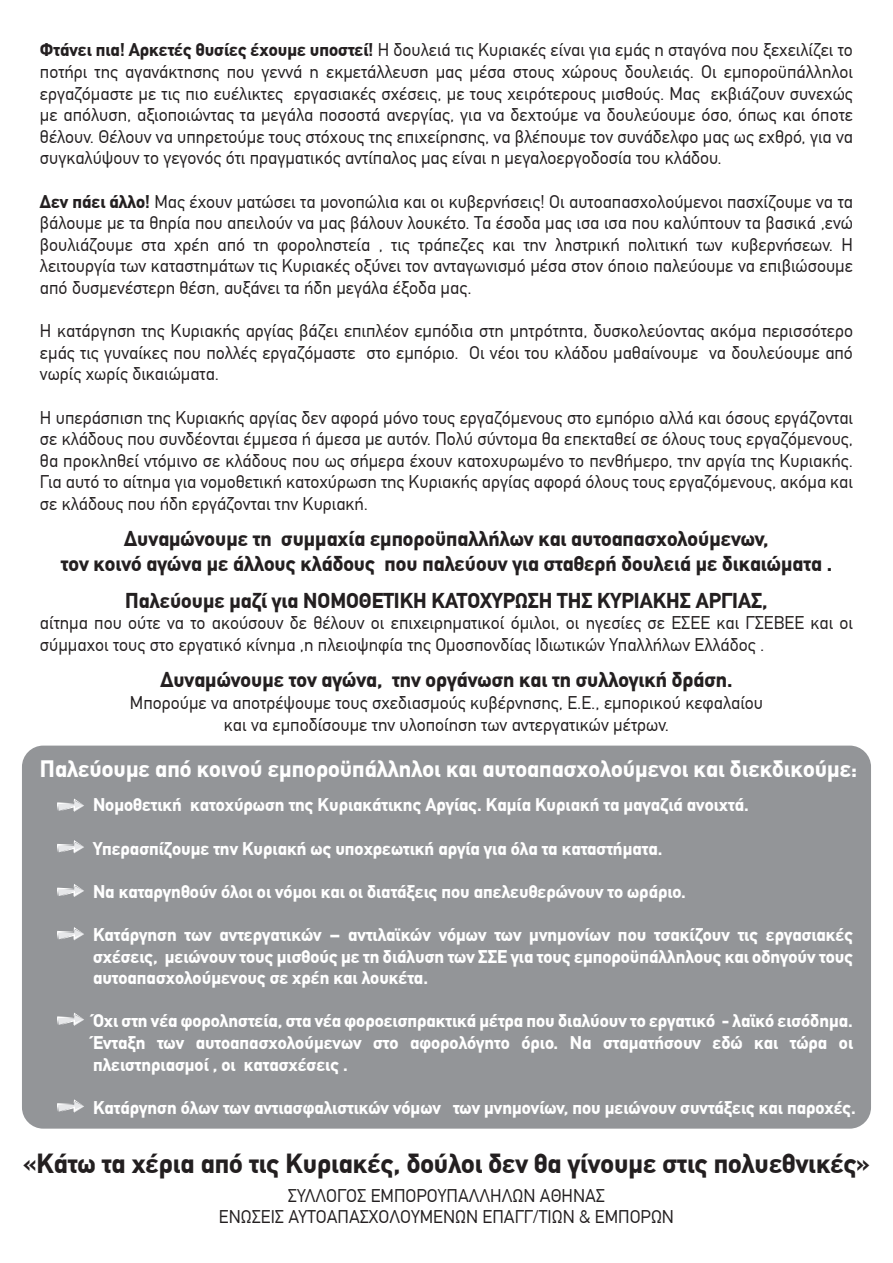
<style>
.page{position:relative;width:893px;height:1263px;background:#fff}
.page>*{position:absolute;margin:0;border:0;box-sizing:border-box;transform-origin:0 0}
.t1{font:700 27px "CF Din";color:#231f20}
.t2{font:700 23.25px "CF Din";color:#fff}
.t3{font:700 21px/25.2px "CF Din";color:#231f20;text-align:center}
.t4{font:18px/21.6px "CF Din";color:#231f20;text-align:justify}
.t5{font:700 18px/21.6px "CF Din";color:#fff;text-align:justify}
.s1{font-weight:700}
</style>
<div class="page">
<div style="left:22px;top:746px;width:849px;height:383px;background:#939598;border-radius:21px"></div>
<svg style="left:57px;top:798px;width:27px;height:14px"></svg>
<svg style="left:57px;top:840px;width:27px;height:13px"></svg>
<svg style="left:57px;top:884px;width:27px;height:13px"></svg>
<svg style="left:57px;top:927px;width:27px;height:13px"></svg>
<svg style="left:57px;top:1012px;width:27px;height:14px"></svg>
<svg style="left:57px;top:1099px;width:27px;height:14px"></svg>
<p class="t4" style="left:40px;top:39px;width:815px"><span class="s1">Φτάνει πια! Αρκετές θυσίες έχουµε υποστεί!</span> Η δουλειά τις Κυριακές είναι για εµάς η σταγόνα που ξεχειλίζει το ποτήρι της αγανάκτησης που γεννά η εκµετάλλευση µας µέσα στους χώρους δουλειάς. Οι εµποροϋπάλληλοι εργαζόµαστε µε τις πιο ευέλικτες εργασιακές σχέσεις, µε τους χειρότερους µισθούς. Μας εκβιάζουν συνεχώς µε απόλυση, αξιοποιώντας τα µεγάλα ποσοστά ανεργίας, για να δεχτούµε να δουλεύουµε όσο, όπως και όποτε θέλουν. Θέλουν να υπηρετούµε τους στόχους της επιχείρησης, να βλέπουµε τον συνάδελφο µας ως εχθρό, για να συγκαλύψουν το γεγονός ότι πραγµατικός αντίπαλος µας είναι η µεγαλοεργοδοσία του κλάδου.</p>
<p class="t4" style="left:40px;top:191px;width:815px"><span class="s1">Δεν πάει άλλο!</span> Μας έχουν µατώσει τα µονοπώλια και οι κυβερνήσεις! Οι αυτοαπασχολούµενοι πασχίζουµε να τα βάλουµε µε τα θηρία που απειλούν να µας βάλουν λουκέτο. Τα έσοδα µας ισα ισα που καλύπτουν τα βασικά ,ενώ βουλιάζουµε στα χρέη από τη φοροληστεία , τις τράπεζες και την ληστρική πολιτική των κυβερνήσεων. Η λειτουργία των καταστηµάτων τις Κυριακές οξύνει τον ανταγωνισµό µέσα στον όποιο παλεύουµε να επιβιώσουµε από δυσµενέστερη θέση, αυξάνει τα ήδη µεγάλα έξοδα µας.</p>
<p class="t4" style="left:40px;top:320px;width:815px">Η κατάργηση της Κυριακής αργίας βάζει επιπλέον εµπόδια στη µητρότητα, δυσκολεύοντας ακόµα περισσότερο εµάς τις γυναίκες που πολλές εργαζόµαστε στο εµπόριο. Οι νέοι του κλάδου µαθαίνουµε να δουλεύουµε από νωρίς χωρίς δικαιώµατα.</p>
<p class="t4" style="left:40px;top:407px;width:815px">Η υπεράσπιση της Κυριακής αργίας δεν αφορά µόνο τους εργαζόµενους στο εµπόριο αλλά και όσους εργάζονται σε κλάδους που συνδέονται έµµεσα ή άµεσα µε αυτόν. Πολύ σύντοµα θα επεκταθεί σε όλους τους εργαζόµενους, θα προκληθεί ντόµινο σε κλάδους που ως σήµερα έχουν κατοχυρωµένο το πενθήµερο, την αργία της Κυριακής.<br>Για αυτό το αίτηµα για νοµοθετική κατοχύρωση της Κυριακής αργίας αφορά όλους τους εργαζόµενους, ακόµα και σε κλάδους που ήδη εργάζονται την Κυριακή.</p>
<p class="t3" style="left:61px;top:527px;width:773px">Δυναµώνουµε τη συµµαχία εµποροϋπαλλήλων και αυτοαπασχολούµενων,<br>τον κοινό αγώνα µε άλλους κλάδους που παλεύουν για σταθερή δουλειά µε δικαιώµατα .</p>
<p class="t3" style="left:125px;top:588px;width:644px">Παλεύουµε µαζί για ΝΟΜΟΘΕΤΙΚΗ ΚΑΤΟΧΥΡΩΣΗ ΤΗΣ ΚΥΡΙΑΚΗΣ ΑΡΓΙΑΣ,</p>
<p class="t4" style="left:40px;top:612px;width:815px">αίτηµα που ούτε να το ακούσουν δε θέλουν οι επιχειρηµατικοί όµιλοι, οι ηγεσίες σε ΕΣΕΕ και ΓΣΕΒΕΕ και οι σύµµαχοι τους στο εργατικό κίνηµα ,η πλειοψηφία της Οµοσπονδίας Ιδιωτικών Υπαλλήλων Ελλάδος .</p>
<p class="t3" style="left:160px;top:668px;width:574px">Δυναµώνουµε τον αγώνα, την οργάνωση και τη συλλογική δράση.</p>
<p class="t4" style="left:130px;top:692px;width:635px;text-align:center">Μπορούµε να αποτρέψουµε τους σχεδιασµούς κυβέρνησης, Ε.Ε., εµπορικού κεφαλαίου και να εµποδίσουµε την υλοποίηση των αντεργατικών µέτρων.</p>
<p class="t2" style="left:40px;top:756px;width:819px">Παλεύουµε από κοινού εµποροϋπάλληλοι και αυτοαπασχολούµενοι και διεκδικούµε:</p>
<p class="t5" style="left:93px;top:795px;width:657px">Νοµοθετική κατοχύρωση της Κυριακάτικης Αργίας. Καµία Κυριακή τα µαγαζιά ανοιχτά.</p>
<p class="t5" style="left:93px;top:838px;width:571px">Υπερασπίζουµε την Κυριακή ως υποχρεωτική αργία για όλα τα καταστήµατα.</p>
<p class="t5" style="left:93px;top:881px;width:594px">Να καταργηθούν όλοι οι νόµοι και οι διατάξεις που απελευθερώνουν το ωράριο.</p>
<p class="t5" style="left:93px;top:924px;width:761px">Κατάργηση των αντεργατικών – αντιλαϊκών νόµων των µνηµονίων που τσακίζουν τις εργασιακές σχέσεις, µειώνουν τους µισθούς µε τη διάλυση των ΣΣΕ για τους εµποροϋπάλληλους και οδηγούν τους αυτοαπασχολούµενους σε χρέη και λουκέτα.</p>
<p class="t5" style="left:93px;top:1011px;width:762px">Όχι στη νέα φοροληστεία, στα νέα φοροεισπρακτικά µέτρα που διαλύουν το εργατικό - λαϊκό εισόδηµα.<br>Ένταξη των αυτοαπασχολούµενων στο αφορολόγητο όριο. Να σταµατήσουν εδώ και τώρα οι πλειστηριασµοί , οι κατασχέσεις .</p>
<p class="t5" style="left:93px;top:1097px;width:764px">Κατάργηση όλων των αντιασφαλιστικών νόµων των µνηµονίων, που µειώνουν συντάξεις και παροχές.</p>
<h1 class="t1" style="left:22px;top:1148px;width:849px">«Κάτω τα χέρια από τις Κυριακές, δούλοι δεν θα γίνουµε στις πολυεθνικές»</h1>
<p class="t4" style="left:219px;top:1184px;width:457px;text-align:center">ΣΥΛΛΟΓΟΣ ΕΜΠΟΡΟΥΠΑΛΛΗΛΩΝ ΑΘΗΝΑΣ<br>ΕΝΩΣΕΙΣ ΑΥΤΟΑΠΑΣΧΟΛΟΥΜΕΝΩΝ ΕΠΑΓΓ/ΤΙΩΝ &amp; ΕΜΠΟΡΩΝ</p>
</div>
